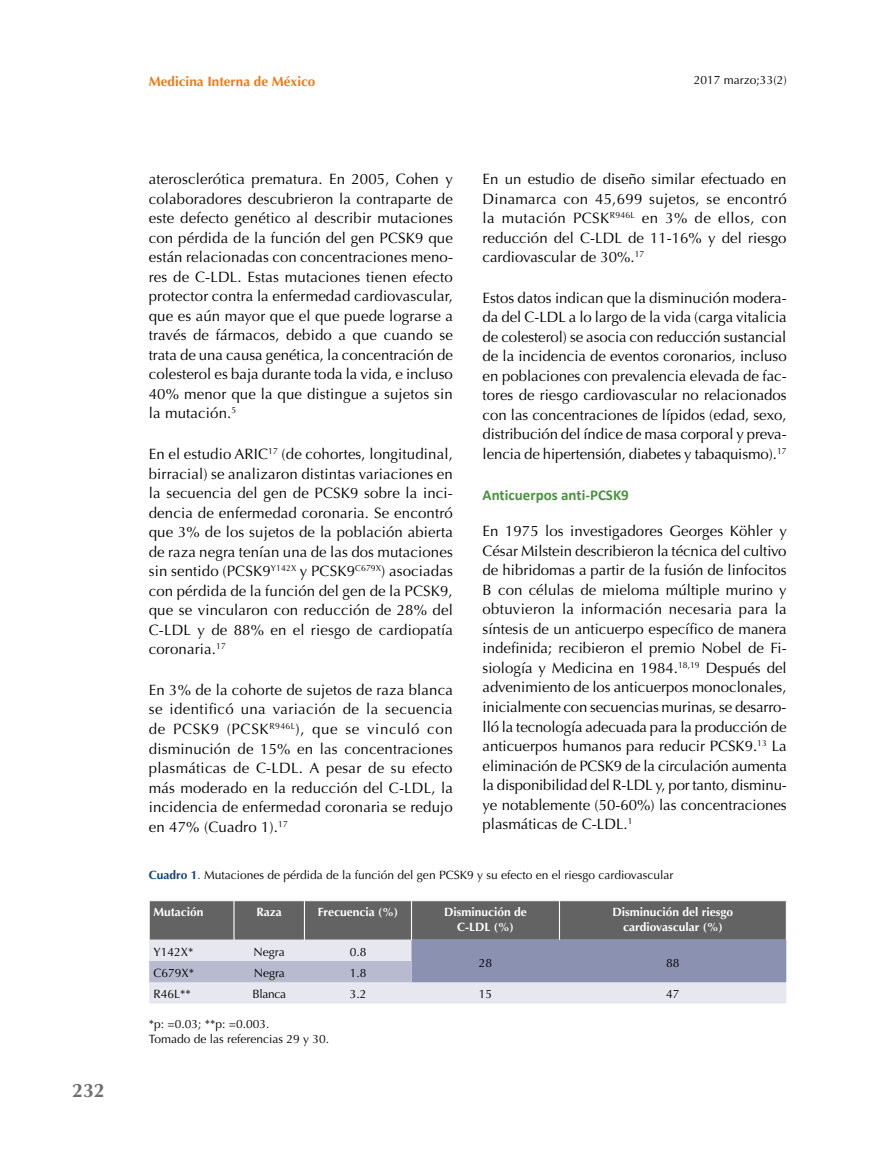
<style>
.page{position:relative;width:893px;height:1149px;background:#fff}
.page>*{position:absolute;margin:0;border:0;box-sizing:border-box;transform-origin:0 0}
.t1{font:700 19.5px "Optima";color:#706f6f}
.t2{font:15px/19.5px "Optima";color:#000;text-align:justify}
.t3{font:700 15px "Calibri";color:#4b9141}
.t4{font:700 13.5px "Optima";color:#ef7a13}
.t5{font:12px/15px "Optima";color:#000}
.t6{font:700 12px/15px "Optima";color:#fff;text-align:center}
.s1{font-weight:700;color:#144271}
.s2{color:#144271}
</style>
<div class="page">
<svg style="left:149px;top:901px;width:637px;height:102px;background:#9b9ca9"></svg>
<hr style="left:149px;top:900px;width:1px;height:39px;background:#fff">
<hr style="left:233px;top:900px;width:2px;height:39px;background:#fff">
<hr style="left:304px;top:900px;width:1px;height:39px;background:#fff">
<hr style="left:411px;top:900px;width:1px;height:39px;background:#fff">
<hr style="left:559px;top:900px;width:1px;height:39px;background:#fff">
<h1 class="t1" style="left:72px;top:1079px;width:34px">232</h1>
<p class="t4" style="left:149px;top:73px;width:168px">Medicina Interna de México</p>
<p class="t5" style="left:694px;top:73px;width:94px">2017 marzo;33(2)</p>
<p class="t2" style="left:483px;top:169px;width:306px">En un estudio de diseño similar efectuado en Dinamarca con 45,699 sujetos, se encontró la mutación PCSK<sup>R946L</sup> en 3% de ellos, con reducción del C-LDL de 11-16% y del riesgo cardiovascular de 30%.<sup>17</sup></p>
<p class="t2" style="left:483px;top:288px;width:306px">Estos datos indican que la disminución modera&shy;da del C-LDL a lo largo de la vida (carga vitalicia de colesterol) se asocia con reducción sustancial de la incidencia de eventos coronarios, incluso en poblaciones con prevalencia elevada de fac&shy;tores de riesgo cardiovascular no relacionados con las concentraciones de lípidos (edad, sexo, distribución del índice de masa corporal y preva&shy;lencia de hipertensión, diabetes y tabaquismo).<sup>17</sup></p>
<p class="t3" style="left:483px;top:485px;width:148px">Anticuerpos anti-PCSK9</p>
<p class="t2" style="left:483px;top:521px;width:306px">En 1975 los investigadores Georges Köhler y César Milstein describieron la técnica del cultivo de hibridomas a partir de la fusión de linfocitos B con células de mieloma múltiple murino y obtuvieron la información necesaria para la síntesis de un anticuerpo específico de manera indefinida; recibieron el premio Nobel de Fi&shy;siología y Medicina en 1984.<sup>18,19</sup> Después del advenimiento de los anticuerpos monoclonales, inicialmente con secuencias murinas, se desarro&shy;lló la tecnología adecuada para la producción de anticuerpos humanos para reducir PCSK9.<sup>13</sup> La eliminación de PCSK9 de la circulación aumenta la disponibilidad del R-LDL y, por tanto, disminu&shy;ye notablemente (50-60%) las concentraciones plasmáticas de C-LDL.<sup>1</sup></p>
<p class="t5" style="left:149px;top:867px;width:526px"><span class="s1">Cuadro 1</span><span class="s2">.</span> Mutaciones de pérdida de la función del gen PCSK9 y su efecto en el riesgo cardiovascular</p>
<p class="t6" style="left:153px;top:904px;width:52px">Mutación</p>
<p class="t6" style="left:257px;top:904px;width:27px">Raza</p>
<p class="t6" style="left:318px;top:904px;width:82px">Frecuencia (%)</p>
<p class="t6" style="left:444px;top:904px;width:84px">Disminución de<br>C-LDL (%)</p>
<p class="t6" style="left:612px;top:904px;width:122px">Disminución del riesgo cardiovascular (%)</p>
<p class="t5" style="left:153px;top:944px;width:42px">Y142X*</p>
<p class="t5" style="left:254px;top:944px;width:33px">Negra</p>
<p class="t5" style="left:350px;top:944px;width:18px">0.8</p>
<p class="t5" style="left:479px;top:954px;width:15px">28</p>
<p class="t5" style="left:666px;top:954px;width:15px">88</p>
<p class="t5" style="left:153px;top:965px;width:42px">C679X*</p>
<p class="t5" style="left:254px;top:965px;width:33px">Negra</p>
<p class="t5" style="left:350px;top:965px;width:18px">1.8</p>
<p class="t5" style="left:153px;top:986px;width:39px">R46L**</p>
<p class="t5" style="left:252px;top:986px;width:35px">Blanca</p>
<p class="t5" style="left:350px;top:986px;width:18px">3.2</p>
<p class="t5" style="left:479px;top:985px;width:15px">15</p>
<p class="t5" style="left:666px;top:985px;width:15px">47</p>
<p class="t5" style="left:149px;top:1015px;width:182px">*p: =0.03; **p: =0.003.<br>Tomado de las referencias 29 y 30.</p>
<p class="t2" style="left:149px;top:169px;width:306px">aterosclerótica prematura. En 2005, Cohen y colaboradores descubrieron la contraparte de este defecto genético al describir mutaciones con pérdida de la función del gen PCSK9 que están relacionadas con concentraciones meno&shy;res de C-LDL. Estas mutaciones tienen efecto protector contra la enfermedad cardiovascular, que es aún mayor que el que puede lograrse a través de fármacos, debido a que cuando se trata de una causa genética, la concentración de colesterol es baja durante toda la vida, e incluso 40% menor que la que distingue a sujetos sin la mutación.<sup>5</sup></p>
<p class="t2" style="left:149px;top:444px;width:306px">En el estudio ARIC<sup>17</sup> (de cohortes, longitudinal, birracial) se analizaron distintas variaciones en la secuencia del gen de PCSK9 sobre la inci&shy;dencia de enfermedad coronaria. Se encontró que 3% de los sujetos de la población abierta de raza negra tenían una de las dos mutaciones sin sentido (PCSK9<sup>Y142X</sup> y PCSK9<sup>C679X</sup>) asociadas con pérdida de la función del gen de la PCSK9, que se vincularon con reducción de 28% del C-LDL y de 88% en el riesgo de cardiopatía coronaria.<sup>17</sup></p>
<p class="t2" style="left:149px;top:680px;width:306px">En 3% de la cohorte de sujetos de raza blanca se identificó una variación de la secuencia de PCSK9 (PCSK<sup>R946L</sup>), que se vinculó con disminución de 15% en las concentraciones plasmáticas de C-LDL. A pesar de su efecto más moderado en la reducción del C-LDL, la incidencia de enfermedad coronaria se redujo en 47% (Cuadro 1).<sup>17</sup></p>
</div>
